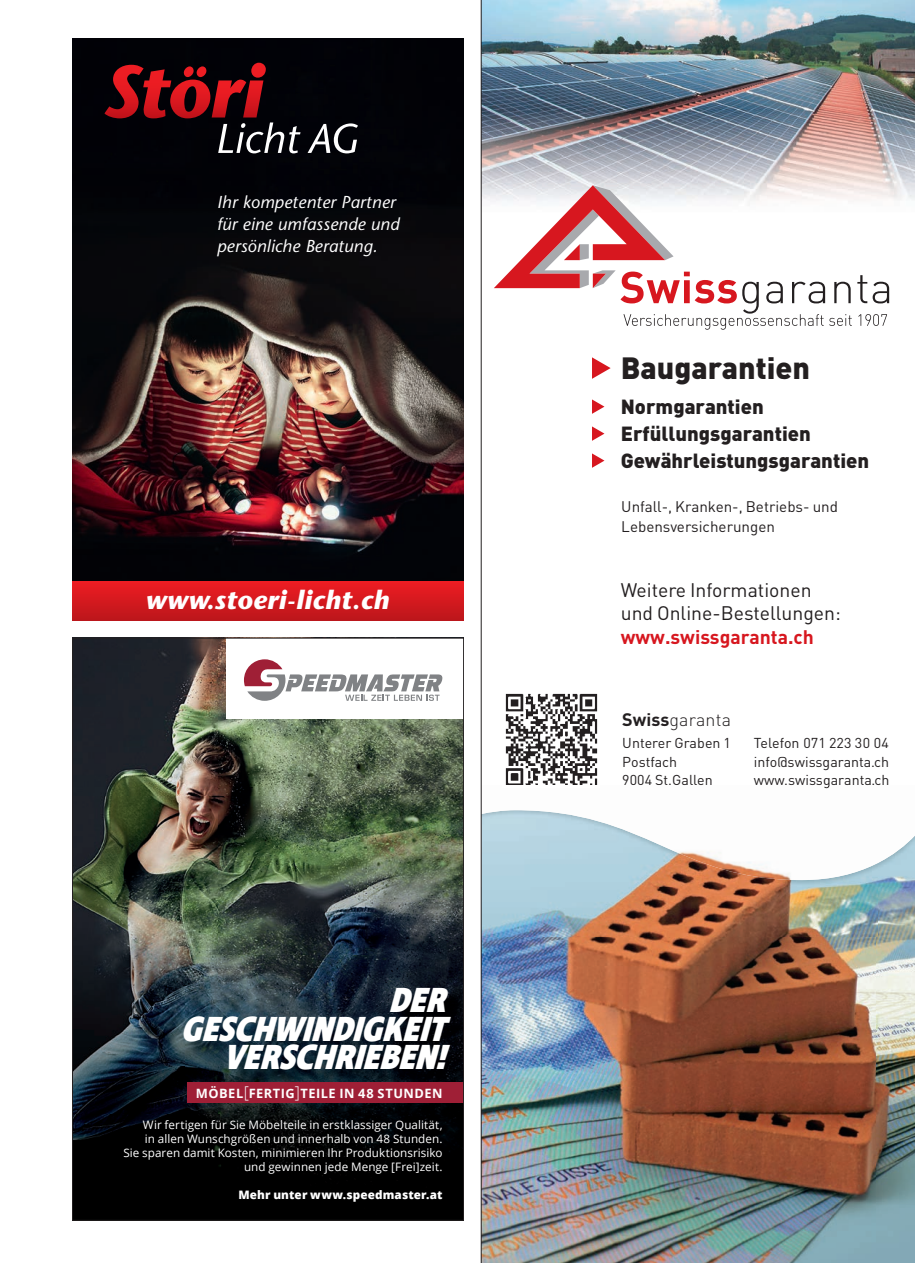
<style>
.page{position:relative;width:915px;height:1263px;background:#fff}
.page>*{position:absolute;margin:0;border:0;box-sizing:border-box;transform-origin:0 0}
.t1{font:italic 800 35.55px/28.5px "Ingra Cd";color:#fff;text-align:right}
.t2{font:900 30.3px "DIN Pro";color:#231f20}
.t3{font:italic 700 26.25px "Stone Sans Std";letter-spacing:.015em;color:#fff}
.t4{font:900 20.25px/27px "DIN Pro";color:#231f20}
.t5{font:19.35px/23.5px "DIN Pro";color:#231f20}
.t6{font:700 19.35px "DIN Pro";color:#d7171f}
.t7{font:300 17.85px "DIN Pro";letter-spacing:.01em;color:#231f20}
.t8{font:italic 500 17.25px/21.8px "Stone Sans Std";letter-spacing:.01em;color:#fff}
.t9{font:15.15px/20.2px "DIN Pro";color:#231f20}
.t10{font:14.25px/18.3px "DIN Pro";letter-spacing:.005em;color:#231f20}
.t11{font:700 12.9px "Open Sans";letter-spacing:.04em;color:#fff}
.t12{font:11.7px/14px "Open Sans";letter-spacing:.005em;color:#fff;text-align:right}
.t13{font:800 11.7px "Open Sans";letter-spacing:.01em;color:#fff}
.s1{font-weight:300;font-size:16.2px}
.s2{font-weight:700}
</style>
<div class="page">
<img style="left:481px;top:0;width:433px;height:219px">
<svg style="left:493px;top:185px;width:395px;height:145px"></svg>
<svg style="left:592px;top:357px;width:18px;height:22px"></svg>
<svg style="left:592px;top:399px;width:12px;height:15px"></svg>
<svg style="left:592px;top:426px;width:12px;height:15px"></svg>
<svg style="left:592px;top:453px;width:12px;height:15px"></svg>
<img style="left:505px;top:693px;width:93px;height:92px">
<img style="left:481px;top:880px;width:433px;height:383px">
<img style="left:481px;top:785px;width:433px;height:95px">
<img style="left:753px;top:785px;width:135px;height:3px">
<img style="left:502px;top:785px;width:97px;height:3px">
<hr style="left:480px;top:0;width:1px;height:1263px;background:#231f20">
<img style="left:72px;top:38px;width:391px;height:543px">
<svg style="left:307px;top:123px;width:51px;height:30px"></svg>
<svg style="left:104px;top:63px;width:196px;height:90px"></svg>
<div style="left:72px;top:581px;width:391px;height:40px;background:#ee1d23"></div>
<div style="left:72px;top:582px;width:391px;height:39px;background:linear-gradient(to bottom,#ed1c22,#bb161b)"></div>
<img style="left:74px;top:640px;width:292px;height:315px">
<img style="left:366px;top:719px;width:95px;height:271px">
<img style="left:74px;top:955px;width:145px;height:263px">
<img style="left:219px;top:955px;width:147px;height:35px">
<img style="left:219px;top:1103px;width:242px;height:115px">
<div style="left:226px;top:638px;width:237px;height:80px;background:#fff"></div>
<svg style="left:244px;top:659px;width:198px;height:42px"></svg>
<img style="left:186px;top:990px;width:275px;height:96px">
<div style="left:187px;top:1082px;width:276px;height:21px;background:#9f1f36"></div>
<h3 class="t8" style="left:217px;top:191px;width:184px">Ihr kompetenter Partner für eine umfassende und persönliche Beratung.</h3>
<h3 class="t3" style="left:145px;top:584px;width:245px">www.stoeri-licht.ch</h3>
<h1 class="t1" style="left:180px;top:987px;width:279px">DER<br>GESCHWINDIGKEIT<br>VERSCHRIEBEN!</h1>
<p class="t11" style="left:196px;top:1084px;width:248px">MÖBEL<span class="s1">[</span>FERTIG<span class="s1">]</span>TEILE IN 48 STUNDEN</p>
<p class="t12" style="left:123px;top:1118px;width:320px">Wir fertigen für Sie Möbelteile in erstklassiger Qualität,<br>in allen Wunschgrößen und innerhalb von 48 Stunden.<br>Sie sparen damit Kosten, mini mieren Ihr Produktionsrisiko und gewinnen jede Menge [Frei]zeit.</p>
<p class="t13" style="left:238px;top:1186px;width:206px">Mehr unter www.speedmaster.at</p>
<h2 class="t2" style="left:620px;top:347px;width:191px">Baugarantien</h2>
<h3 class="t4" style="left:620px;top:392px;width:250px">Normgarantien<br>Erfüllungsgarantien<br>Gewährleistungsgarantien</h3>
<p class="t9" style="left:621px;top:495px;width:218px">Unfall-, Kranken-, Betriebs- und<br>Lebensversicherungen</p>
<h3 class="t5" style="left:620px;top:577px;width:221px">Weitere Informationen und Online-Bestellungen:</h3>
<h3 class="t6" style="left:620px;top:624px;width:195px">www.swissgaranta.ch</h3>
<h3 class="t7" style="left:622px;top:707px;width:110px"><span class="s2">Swiss</span>garanta</h3>
<p class="t10" style="left:622px;top:733px;width:110px">Unterer Graben 1<br>Postfach<br>9004 St.Gallen</p>
<p class="t10" style="left:753px;top:733px;width:137px;text-align:justify">Telefon 071 223 30 04 info@swissgaranta.ch www.swissgaranta.ch</p>
</div>
